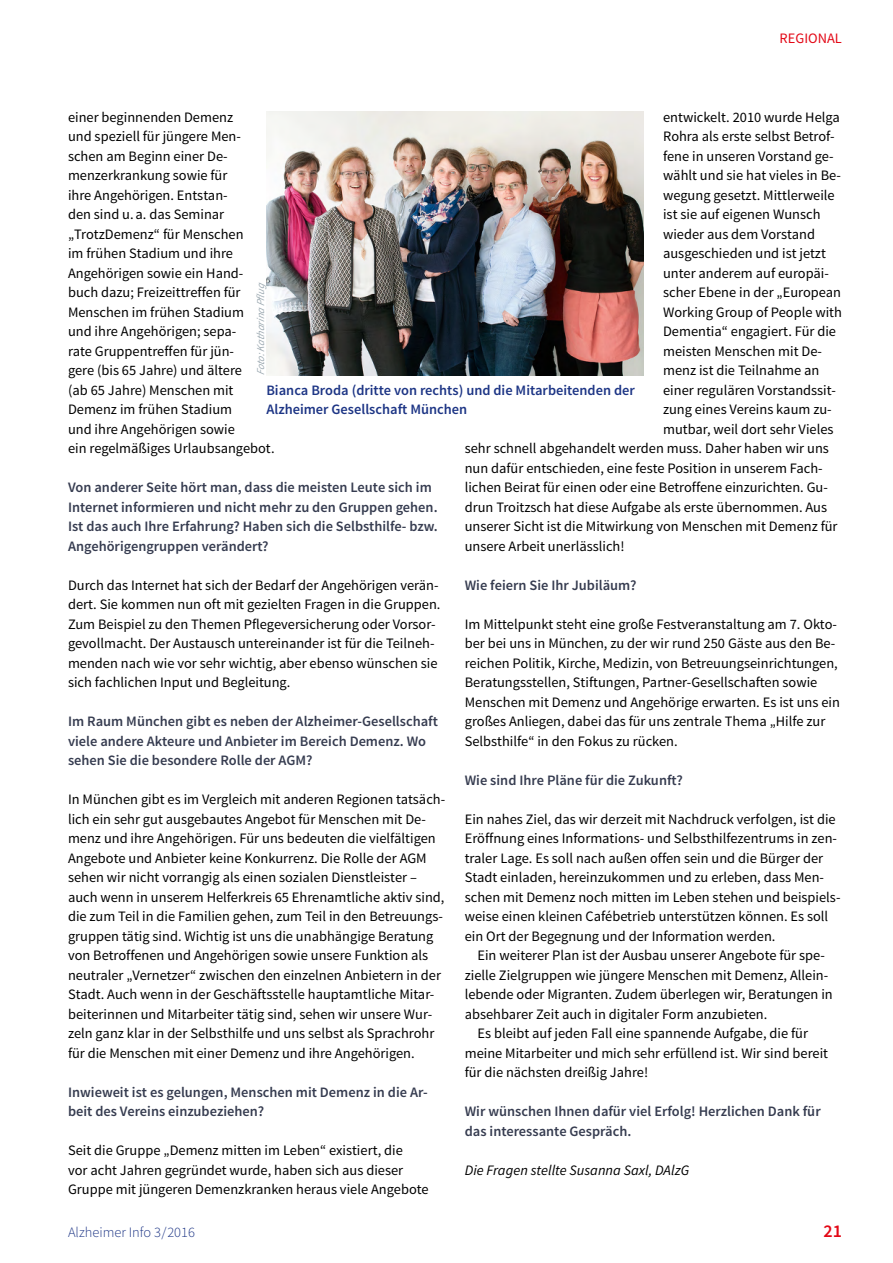
<style>
.page{position:relative;width:893px;height:1263px;background:#fff}
.page>*{position:absolute;margin:0;border:0;box-sizing:border-box;transform-origin:0 0}
.t1{font:600 18px "Source Sans Pro";color:#e30816}
.t2{font:14.4px/19.5px "Source Sans Pro";color:#000}
.t3{font:600 14.4px/19.5px "Source Sans Pro";color:#363c50}
.t4{font:600 14.4px/19.5px "Source Sans Pro";color:#1d3585}
.t5{font:italic 14.4px "Source Sans Pro";letter-spacing:.005em;color:#000}
.t6{font:300 14.4px "Source Sans Pro";color:#1d3585}
.t7{font:14.4px "Source Sans Pro";color:#e30816}
.t8{font:italic 10.5px "Source Sans Pro";color:#9ca9b1}
</style>
<div class="page">
<img style="left:266px;top:111px;width:378px;height:264px">
<p class="t7" style="left:780px;top:29px;width:17px">Regional</p>
<p class="t2" style="left:663px;top:107px;width:178px">entwickelt. 2010 wurde Helga</p>
<p class="t2" style="left:663px;top:127px;width:173px">Rohra als erste selbst Betrof-</p>
<p class="t2" style="left:663px;top:146px;width:172px">fene in unseren Vorstand ge-</p>
<p class="t2" style="left:663px;top:166px;width:179px">wählt und sie hat vieles in Be-</p>
<p class="t2" style="left:663px;top:185px;width:173px">wegung gesetzt. Mittlerweile</p>
<p class="t2" style="left:663px;top:205px;width:159px">ist sie auf eigenen Wunsch</p>
<p class="t2" style="left:663px;top:224px;width:153px">wieder aus dem Vorstand</p>
<p class="t2" style="left:663px;top:244px;width:164px">ausgeschieden und ist jetzt</p>
<p class="t2" style="left:663px;top:263px;width:167px">unter anderem auf europäi-</p>
<p class="t2" style="left:663px;top:283px;width:179px">scher Ebene in der „European</p>
<p class="t2" style="left:663px;top:302px;width:180px">Working Group of People with</p>
<p class="t2" style="left:663px;top:322px;width:175px">Dementia“ engagiert. Für die</p>
<p class="t2" style="left:663px;top:341px;width:160px">meisten Menschen mit De-</p>
<p class="t2" style="left:663px;top:361px;width:158px">menz ist die Teilnahme an</p>
<p class="t2" style="left:663px;top:380px;width:174px">einer regulären Vorstandssit-</p>
<p class="t2" style="left:663px;top:400px;width:170px">zung eines Vereins kaum zu-</p>
<p class="t2" style="left:663px;top:419px;width:172px">mutbar, weil dort sehr Vieles</p>
<p class="t2" style="left:465px;top:439px;width:366px">sehr schnell abgehandelt werden muss. Daher haben wir uns</p>
<p class="t2" style="left:465px;top:458px;width:359px">nun dafür entschieden, eine feste Position in unserem Fach-</p>
<p class="t2" style="left:465px;top:478px;width:365px">lichen Beirat für einen oder eine Betroffene einzurichten. Gu-</p>
<p class="t2" style="left:465px;top:497px;width:364px">drun Troitzsch hat diese Aufgabe als erste übernommen. Aus</p>
<p class="t2" style="left:465px;top:517px;width:374px">unserer Sicht ist die Mitwirkung von Menschen mit Demenz für</p>
<p class="t2" style="left:465px;top:536px;width:161px">unsere Arbeit unerlässlich!</p>
<p class="t3" style="left:465px;top:575px;width:173px">Wie feiern Sie Ihr Jubiläum?</p>
<p class="t2" style="left:465px;top:614px;width:377px">Im Mittelpunkt steht eine große Festveranstaltung am 7. Okto&shy;ber bei uns in München, zu der wir rund 250 Gäste aus den Be&shy;reichen Politik, Kirche, Medizin, von Betreuungseinrichtungen, Beratungsstellen, Stiftungen, Partner-Gesellschaften sowie Menschen mit Demenz und Angehörige erwarten. Es ist uns ein großes Anliegen, dabei das für uns zentrale Thema „Hilfe zur Selbsthilfe“ in den Fokus zu rücken.</p>
<p class="t3" style="left:465px;top:770px;width:220px">Wie sind Ihre Pläne für die Zukunft?</p>
<p class="t2" style="left:465px;top:809px;width:377px">Ein nahes Ziel, das wir derzeit mit Nachdruck verfolgen, ist die Eröffnung eines Informations- und Selbsthilfezentrums in zen&shy;traler Lage. Es soll nach außen offen sein und die Bürger der Stadt einladen, hereinzukommen und zu erleben, dass Men&shy;schen mit Demenz noch mitten im Leben stehen und beispiels&shy;weise einen kleinen Cafébetrieb unterstützen können. Es soll ein Ort der Begegnung und der Information werden.</p>
<p class="t2" style="left:477px;top:946px;width:349px">Ein weiterer Plan ist der Ausbau unserer Angebote für spe-</p>
<p class="t2" style="left:465px;top:965px;width:365px">zielle Zielgruppen wie jüngere Menschen mit Demenz, Allein-</p>
<p class="t2" style="left:465px;top:985px;width:370px">lebende oder Migranten. Zudem überlegen wir, Beratungen in</p>
<p class="t2" style="left:465px;top:1004px;width:304px">absehbarer Zeit auch in digitaler Form anzubieten.</p>
<p class="t2" style="left:477px;top:1024px;width:332px">Es bleibt auf jeden Fall eine spannende Aufgabe, die für</p>
<p class="t2" style="left:465px;top:1043px;width:365px">meine Mitarbeiter und mich sehr erfüllend ist. Wir sind bereit</p>
<p class="t2" style="left:465px;top:1063px;width:185px">für die nächsten dreißig Jahre!</p>
<p class="t3" style="left:465px;top:1102px;width:357px">Wir wünschen Ihnen dafür viel Erfolg! Herzlichen Dank für das interessante Gespräch.</p>
<p class="t5" style="left:465px;top:1161px;width:226px">Die Fragen stellte Susanna Saxl, DAlzG</p>
<p class="t2" style="left:68px;top:107px;width:208px">einer beginnenden Demenz<br>und speziell für jüngere Men&shy;schen am Beginn einer De&shy;menzerkrankung sowie für<br>ihre Angehörigen. Entstan-<br>den sind u.a. das Seminar „TrotzDemenz“ für Menschen<br>im frühen Stadium und ihre<br>Angehörigen sowie ein Hand&shy;buch dazu; Freizeittreffen für<br>Menschen im frühen Stadium<br>und ihre Angehörigen; sepa-<br>rate Gruppentreffen für jün-<br>gere (bis 65 Jahre) und ältere<br>(ab 65 Jahre) Menschen mit<br>Demenz im frühen Stadium<br>und ihre Angehörigen sowie<br>ein regelmäßiges Urlaubsangebot.</p>
<p class="t3" style="left:68px;top:478px;width:371px">Von anderer Seite hört man, dass die meisten Leute sich im Internet informieren und nicht mehr zu den Gruppen gehen.<br>Ist das auch Ihre Erfahrung? Haben sich die Selbsthilfe- bzw.<br>Angehörigengruppen verändert?</p>
<p class="t2" style="left:68px;top:575px;width:374px">Durch das Internet hat sich der Bedarf der Angehörigen verän&shy;dert. Sie kommen nun oft mit gezielten Fragen in die Gruppen.<br>Zum Beispiel zu den Themen Pflegeversicherung oder Vorsor&shy;gevollmacht. Der Austausch untereinander ist für die Teilneh&shy;menden nach wie vor sehr wichtig, aber ebenso wünschen sie sich fachlichen Input und Begleitung.</p>
<p class="t3" style="left:68px;top:712px;width:371px">Im Raum München gibt es neben der Alzheimer-Gesellschaft viele andere Akteure und Anbieter im Bereich Demenz. Wo sehen Sie die besondere Rolle der AGM?</p>
<p class="t2" style="left:68px;top:790px;width:379px">In München gibt es im Vergleich mit anderen Regionen tatsäch&shy;lich ein sehr gut ausgebautes Angebot für Menschen mit De&shy;menz und ihre Angehörigen. Für uns bedeuten die vielfältigen Angebote und Anbieter keine Konkurrenz. Die Rolle der AGM sehen wir nicht vorrangig als einen sozialen Dienstleister – auch wenn in unserem Helferkreis 65 Ehrenamtliche aktiv sind, die zum Teil in die Familien gehen, zum Teil in den Betreuungs&shy;gruppen tätig sind. Wichtig ist uns die unabhängige Beratung von Betroffenen und Angehörigen sowie unsere Funktion als neutraler „Vernetzer“ zwischen den einzelnen Anbietern in der Stadt. Auch wenn in der Geschäftsstelle hauptamtliche Mitar&shy;beiterinnen und Mitarbeiter tätig sind, sehen wir unsere Wur&shy;zeln ganz klar in der Selbsthilfe und uns selbst als Sprachrohr für die Menschen mit einer Demenz und ihre Angehörigen.</p>
<p class="t3" style="left:68px;top:1082px;width:361px">Inwieweit ist es gelungen, Menschen mit Demenz in die Ar&shy;beit des Vereins einzubeziehen?</p>
<p class="t2" style="left:68px;top:1141px;width:362px">Seit die Gruppe „Demenz mitten im Leben“ existiert, die<br>vor acht Jahren gegründet wurde, haben sich aus dieser<br>Gruppe mit jüngeren Demenzkranken heraus viele Angebote</p>
<p class="t8" style="left:254px;top:375px;width:96px;rotate:-90deg">Foto:KatharinaPflug</p>
<p class="t4" style="left:266px;top:380px;width:370px">Bianca Broda (dritte von rechts) und die Mitarbeitenden der<br>Alzheimer Gesellschaft München</p>
<p class="t6" style="left:68px;top:1224px;width:128px">Alzheimer Info 3/2016</p>
<p class="t1" style="left:823px;top:1220px;width:20px">21</p>
</div>
